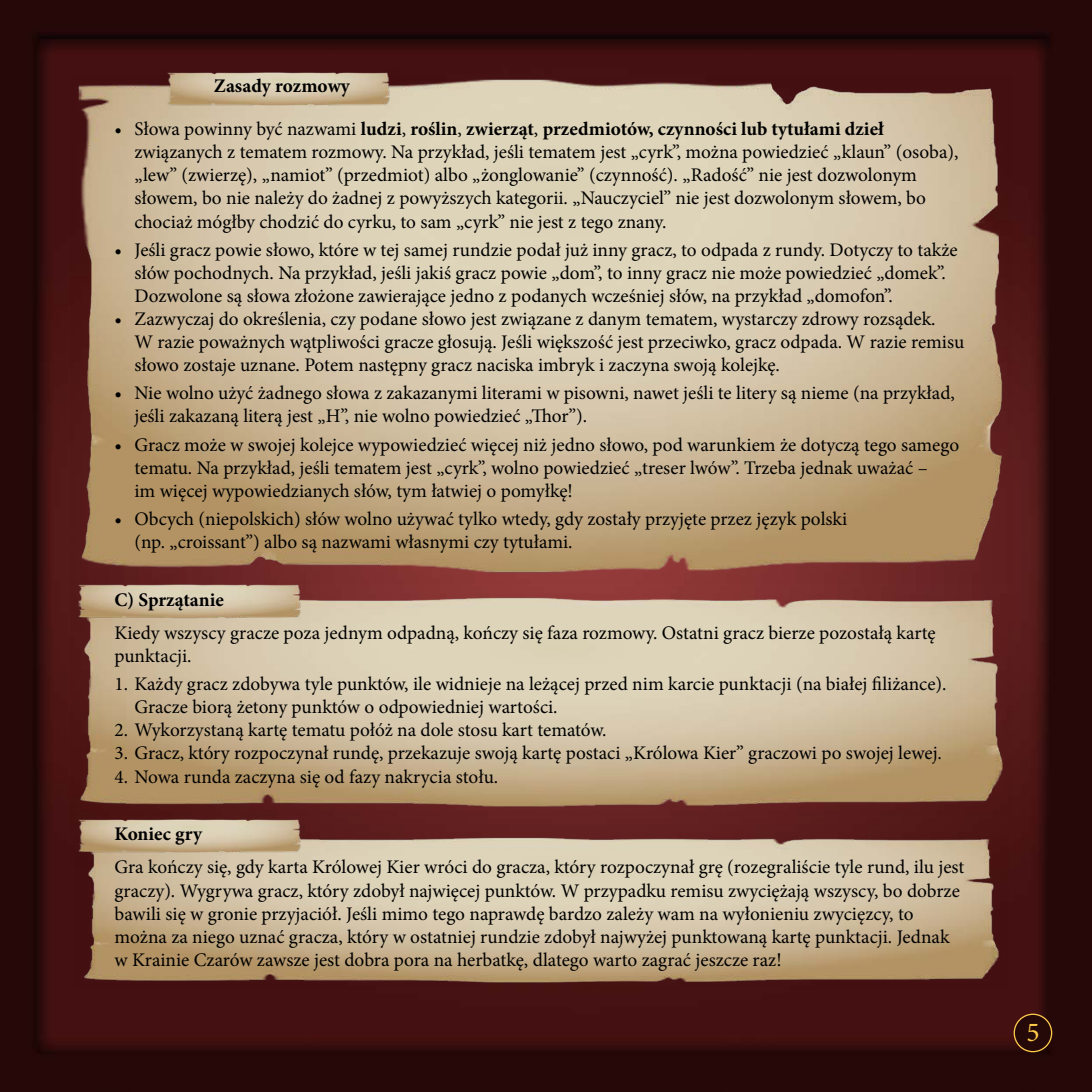
<style>
.page{position:relative;width:1092px;height:1092px;background:#fff}
.page>*{position:absolute;margin:0;border:0;box-sizing:border-box;transform-origin:0 0}
.t1{font:27.3px "Minion Pro";color:#fecb4a}
.t2{font:19.25px/23.1px "Minion Pro";color:#000}
.t3{font:700 19.25px "Minion Pro";color:#000}
.s1{font-weight:700}
</style>
<div class="page">
<img style="left:0;top:0;width:1091px;height:1091px">
<img style="left:74px;top:835px;width:934px;height:153px">
<img style="left:71px;top:76px;width:940px;height:507px">
<img style="left:160px;top:67px;width:239px;height:52px">
<img style="left:71px;top:594px;width:940px;height:221px">
<img style="left:71px;top:580px;width:240px;height:51px">
<img style="left:71px;top:814px;width:240px;height:51px">
<div style="left:1014px;top:1014px;width:37px;height:37px;background:#250808;border-radius:50%"></div>
<div style="left:1013px;top:1013px;width:39px;height:39px;border:1px solid #fecb4a;border-radius:50%"></div>
<p class="t3" style="left:214px;top:72px;width:138px">Zasady rozmowy</p>
<p class="t2" style="left:134px;top:117px;width:825px;text-indent:-20px">• Słowa powinny być nazwami <span class="s1">ludzi</span>, <span class="s1">roślin</span>, <span class="s1">zwierząt</span>, <span class="s1">przedmiotów, czynności lub tytułami dzieł </span>związanych z tematem rozmowy. Na przykład, jeśli tematem jest „cyrk”, można powiedzieć „klaun” (osoba), „lew” (zwierzę), „namiot” (przedmiot) albo „żonglowanie” (czynność). „Radość” nie jest dozwolonym słowem, bo nie należy do żadnej z powyższych kategorii. „Nauczyciel” nie jest dozwolonym słowem, bo chociaż mógłby chodzić do cyrku, to sam „cyrk” nie jest z tego znany.</p>
<p class="t2" style="left:134px;top:238px;width:824px;text-indent:-20px">• Jeśli gracz powie słowo, które w tej samej rundzie podał już inny gracz, to odpada z rundy. Dotyczy to także słów pochodnych. Na przykład, jeśli jakiś gracz powie „dom”, to inny gracz nie może powiedzieć „domek”.<br>Dozwolone są słowa złożone zawierające jedno z podanych wcześniej słów, na przykład „domofon”.</p>
<p class="t2" style="left:134px;top:307px;width:831px;text-indent:-20px">• Zazwyczaj do określenia, czy podane słowo jest związane z danym tematem, wystarczy zdrowy rozsądek.<br>W razie poważnych wątpliwości gracze głosują. Jeśli większość jest przeciwko, gracz odpada. W razie remisu słowo zostaje uznane. Potem następny gracz naciska imbryk i zaczyna swoją kolejkę.</p>
<p class="t2" style="left:134px;top:382px;width:821px;text-indent:-20px">• Nie wolno użyć żadnego słowa z zakazanymi literami w pisowni, nawet jeśli te litery są nieme (na przykład, jeśli zakazaną literą jest „H”, nie wolno powiedzieć „Thor”).</p>
<p class="t2" style="left:134px;top:433px;width:826px;text-indent:-20px">• Gracz może w swojej kolejce wypowiedzieć więcej niż jedno słowo, pod warunkiem że dotyczą tego samego tematu. Na przykład, jeśli tematem jest „cyrk”, wolno powiedzieć „treser lwów”. Trzeba jednak uważać –<br>im więcej wypowiedzianych słów, tym łatwiej o pomyłkę!</p>
<p class="t2" style="left:134px;top:507px;width:714px;text-indent:-20px">• Obcych (niepolskich) słów wolno używać tylko wtedy, gdy zostały przyjęte przez język polski (np. „croissant”) albo są nazwami własnymi czy tytułami.</p>
<p class="t3" style="left:114px;top:586px;width:111px">C) Sprzątanie</p>
<p class="t2" style="left:114px;top:621px;width:822px">Kiedy wszyscy gracze poza jednym odpadną, kończy się faza rozmowy. Ostatni gracz bierze pozostałą kartę punktacji.</p>
<p class="t2" style="left:134px;top:672px;width:813px;text-indent:-20px">1. Każdy gracz zdobywa tyle punktów, ile widnieje na leżącej przed nim karcie punktacji (na białej filiżance).<br>Gracze biorą żetony punktów o odpowiedniej wartości.</p>
<p class="t2" style="left:114px;top:718px;width:493px">2. Wykorzystaną kartę tematu połóż na dole stosu kart tematów.</p>
<p class="t2" style="left:114px;top:741px;width:828px">3. Gracz, który rozpoczynał rundę, przekazuje swoją kartę postaci „Królowa Kier” graczowi po swojej lewej.</p>
<p class="t2" style="left:114px;top:764px;width:385px">4. Nowa runda zaczyna się od fazy nakrycia stołu.</p>
<p class="t3" style="left:114px;top:820px;width:89px">Koniec gry</p>
<p class="t2" style="left:114px;top:855px;width:851px">Gra kończy się, gdy karta Królowej Kier wróci do gracza, który rozpoczynał grę (rozegraliście tyle rund, ilu jest graczy). Wygrywa gracz, który zdobył najwięcej punktów. W przypadku remisu zwyciężają wszyscy, bo dobrze bawili się w gronie przyjaciół. Jeśli mimo tego naprawdę bardzo zależy wam na wyłonieniu zwycięzcy, to można za niego uznać gracza, który w ostatniej rundzie zdobył najwyżej punktowaną kartę punktacji. Jednak w Krainie Czarów zawsze jest dobra pora na herbatkę, dlatego warto zagrać jeszcze raz!</p>
<h1 class="t1" style="left:1026px;top:1013px;width:15px">5</h1>
</div>
